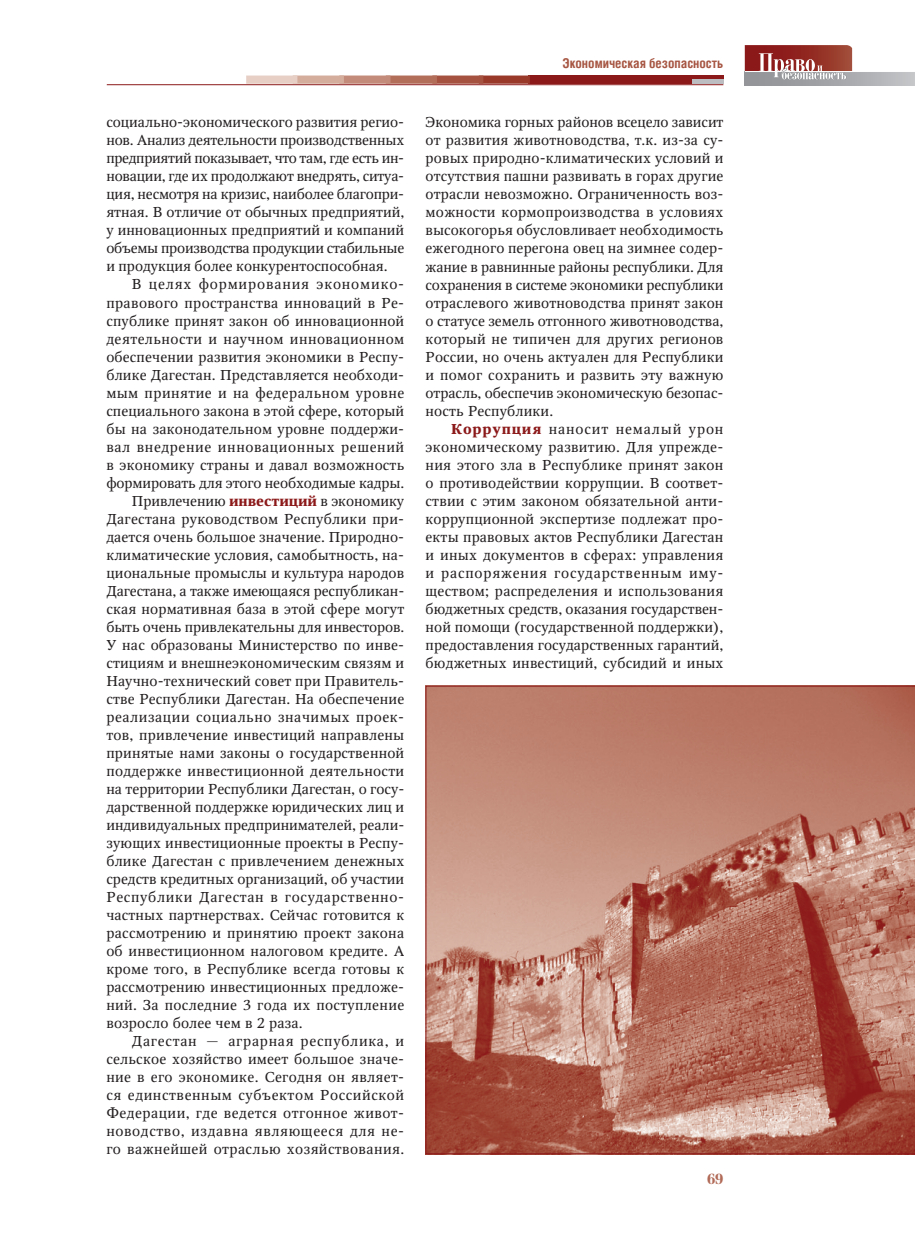
<style>
.page{position:relative;width:915px;height:1234px;background:#fff}
.page>*{position:absolute;margin:0;border:0;box-sizing:border-box;transform-origin:0 0}
.t1{font:700 15px "Simeiz";color:#b16a57}
.t2{font:14.25px/18px "Octava C";letter-spacing:.01em;color:#231f20;text-align:justify;scale:1.05 1}
.t3{font:14.25px "Octava C";letter-spacing:-.01em;color:#231f20;scale:1.05 1}
.t4{font:14.25px "Octava C";letter-spacing:.03em;color:#231f20;scale:1.05 1}
.t5{font:14.25px "Octava C";letter-spacing:.035em;color:#231f20;scale:1.05 1}
.t6{font:14.25px "Octava C";letter-spacing:.04em;color:#231f20;scale:1.05 1}
.t7{font:14.25px "Octava C";letter-spacing:.045em;color:#231f20;scale:1.05 1}
.t8{font:14.25px "Octava C";letter-spacing:.055em;color:#231f20;scale:1.05 1}
.t9{font:700 13.5px "Helios Cond";color:#a75643}
.s1{font-weight:700;color:#8c191a}
</style>
<div class="page">
<svg style="left:744px;top:72px;width:170px;height:13px"></svg>
<svg style="left:744px;top:45px;width:107px;height:35px;background:#a86663"></svg>
<div style="left:527px;top:75px;width:196px;height:9px;background:#8c191a"></div>
<hr style="left:692px;top:80px;width:31px;height:4px;background:#bcbdc0">
<div style="left:478px;top:75px;width:51px;height:9px;background:#98392a"></div>
<div style="left:432px;top:75px;width:51px;height:9px;background:#a55240"></div>
<div style="left:385px;top:75px;width:52px;height:9px;background:#b36e5a"></div>
<div style="left:339px;top:75px;width:51px;height:9px;background:#c38c7a"></div>
<div style="left:292px;top:75px;width:52px;height:9px;background:#d4ad9d"></div>
<div style="left:246px;top:75px;width:51px;height:9px;background:#e7cfc5"></div>
<hr style="left:107px;top:84px;width:616px;height:1px;background:#8c191a">
<svg style="left:425px;top:685px;width:489px;height:469px;background:#b97968"></svg>
<p class="t2" style="left:106px;top:114px;width:285px">социально-экономического развития регио&shy;нов. Анализ деятельности производственных предприятий показывает, что там, где есть ин&shy;новации, где их продолжают внедрять, ситуа&shy;ция, несмотря на кризис, наиболее благопри&shy;ятная. В отличие от обычных предприятий, у инновационных предприятий и компаний объемы производства продукции стабильные и продукция более конкурентоспособная.</p>
<p class="t8" style="left:132px;top:278px;width:261px">В целях формирования экономико-</p>
<p class="t2" style="left:106px;top:294px;width:285px">правового пространства инноваций в Ре-</p>
<p class="t2" style="left:106px;top:312px;width:285px">спублике принят закон об инновационной</p>
<p class="t4" style="left:106px;top:332px;width:285px">деятельности и научном инновационном</p>
<p class="t2" style="left:106px;top:348px;width:285px">обеспечении развития экономики в Респу-</p>
<p class="t2" style="left:106px;top:366px;width:285px">блике Дагестан. Представляется необходи-</p>
<p class="t4" style="left:106px;top:386px;width:285px">мым принятие и на федеральном уровне</p>
<p class="t2" style="left:106px;top:402px;width:285px">специального закона в этой сфере, который</p>
<p class="t2" style="left:106px;top:420px;width:285px">бы на законодательном уровне поддержи-</p>
<p class="t6" style="left:106px;top:440px;width:285px">вал внедрение инновационных решений</p>
<p class="t2" style="left:106px;top:456px;width:285px">в экономику страны и давал возможность</p>
<p class="t3" style="left:106px;top:476px;width:285px">формировать для этого необходимые кадры.</p>
<p class="t2" style="left:132px;top:492px;width:261px">Привлечению <span class="s1">инвестиций</span> в экономику</p>
<p class="t2" style="left:106px;top:510px;width:285px">Дагестана руководством Республики при-</p>
<p class="t2" style="left:106px;top:528px;width:285px">дается очень большое значение. Природно-</p>
<p class="t2" style="left:106px;top:546px;width:285px">климатические условия, самобытность, на-</p>
<p class="t2" style="left:106px;top:564px;width:285px">циональные промыслы и культура народов</p>
<p class="t3" style="left:106px;top:584px;width:285px">Дагестана, а также имеющаяся республикан-</p>
<p class="t2" style="left:106px;top:600px;width:285px">ская нормативная база в этой сфере могут</p>
<p class="t3" style="left:106px;top:620px;width:285px">быть очень привлекательны для инвесторов.</p>
<p class="t2" style="left:106px;top:636px;width:285px">У нас образованы Министерство по инве-</p>
<p class="t2" style="left:106px;top:654px;width:285px">стициям и внешнеэкономическим связям и</p>
<p class="t2" style="left:106px;top:672px;width:285px">Научно-технический совет при Правитель-</p>
<p class="t2" style="left:106px;top:690px;width:285px">стве Республики Дагестан. На обеспечение</p>
<p class="t5" style="left:106px;top:710px;width:285px">реализации социально значимых проек-</p>
<p class="t2" style="left:106px;top:726px;width:285px">тов, привлечение инвестиций направлены</p>
<p class="t2" style="left:106px;top:744px;width:285px">принятые нами законы о государственной</p>
<p class="t2" style="left:106px;top:762px;width:285px">поддержке инвестиционной деятельности</p>
<p class="t2" style="left:106px;top:780px;width:285px">на территории Республики Дагестан, о госу-</p>
<p class="t2" style="left:106px;top:798px;width:285px">дарственной поддержке юридических лиц и</p>
<p class="t2" style="left:106px;top:816px;width:285px">индивидуальных предпринимателей, реали-</p>
<p class="t2" style="left:106px;top:834px;width:285px">зующих инвестиционные проекты в Респу-</p>
<p class="t2" style="left:106px;top:852px;width:285px">блике Дагестан с привлечением денежных</p>
<p class="t2" style="left:106px;top:870px;width:285px">средств кредитных организаций, об участии</p>
<p class="t7" style="left:106px;top:890px;width:285px">Республики Дагестан в государственно-</p>
<p class="t2" style="left:106px;top:906px;width:285px">частных партнерствах. Сейчас готовится к</p>
<p class="t2" style="left:106px;top:924px;width:285px">рассмотрению и принятию проект закона</p>
<p class="t2" style="left:106px;top:942px;width:285px">об инвестиционном налоговом кредите. А</p>
<p class="t2" style="left:106px;top:960px;width:285px">кроме того, в Республике всегда готовы к</p>
<p class="t2" style="left:106px;top:978px;width:285px">рассмотрению инвестиционных предложе-</p>
<p class="t2" style="left:106px;top:996px;width:285px">ний. За последние 3 года их поступление</p>
<p class="t2" style="left:106px;top:1014px;width:188px">возросло более чем в 2 раза.</p>
<p class="t7" style="left:132px;top:1034px;width:261px">Дагестан — аграрная республика, и</p>
<p class="t2" style="left:106px;top:1050px;width:285px">сельское хозяйство имеет большое значе-</p>
<p class="t2" style="left:106px;top:1068px;width:285px">ние в его экономике. Сегодня он являет-</p>
<p class="t5" style="left:106px;top:1088px;width:285px">ся единственным субъектом Российской</p>
<p class="t4" style="left:106px;top:1106px;width:285px">Федерации, где ведется отгонное живот-</p>
<p class="t6" style="left:106px;top:1124px;width:285px">новодство, издавна являющееся для не-</p>
<p class="t2" style="left:106px;top:1140px;width:285px">го важнейшей отраслью хозяйствования.</p>
<p class="t9" style="left:562px;top:58px;width:162px">Экономическая безопасность</p>
<p class="t2" style="left:425px;top:114px;width:285px">Экономика горных районов всецело зависит от развития животноводства, т.к. из-за су&shy;ровых природно-климатических условий и отсутствия пашни развивать в горах другие отрасли невозможно. Ограниченность воз&shy;можности кормопроизводства в условиях высокогорья обусловливает необходимость ежегодного перегона овец на зимнее содер&shy;жание в равнинные районы республики. Для сохранения в системе экономики республики отраслевого животноводства принят закон о статусе земель отгонного животноводства, который не типичен для других регионов России, но очень актуален для Республики и помог сохранить и развить эту важную отрасль, обеспечив экономическую безопас&shy;ность Республики.</p>
<p class="t2" style="left:425px;top:420px;width:285px;text-indent:26px"><span class="s1">Коррупция</span> наносит немалый урон экономическому развитию. Для упрежде&shy;ния этого зла в Республике принят закон о противодействии коррупции. В соответ&shy;ствии с этим законом обязательной анти&shy;коррупционной экспертизе подлежат про&shy;екты правовых актов Республики Дагестан и иных документов в сферах: управления и распоряжения государственным иму&shy;ществом; распределения и использования бюджетных средств, оказания государствен&shy;ной помощи (государственной поддержки), предоставления государственных гарантий, бюджетных инвестиций, субсидий и иных</p>
<p class="t1" style="left:706px;top:1173px;width:18px">69</p>
</div>
